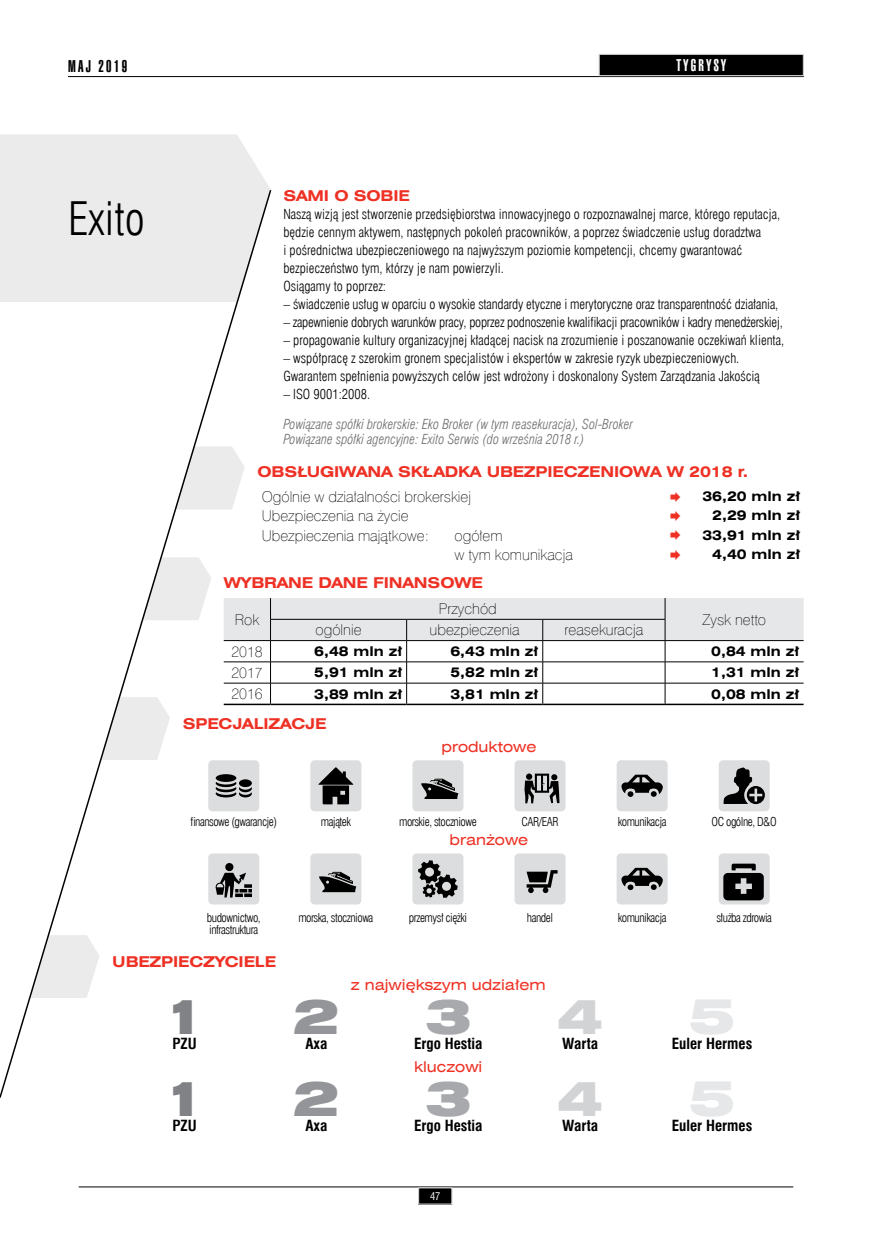
<style>
.page{position:relative;width:872px;height:1255px;background:#fff}
.page>*{position:absolute;margin:0;border:0;box-sizing:border-box;transform-origin:0 0}
.t1{font:48px "Swis 721 Blk Ex EU";color:#808285}
.t2{font:48px "Swis 721 Blk Ex EU";color:#939598}
.t3{font:48px "Swis 721 Blk Ex EU";color:#a7a9ac}
.t4{font:48px "Swis 721 Blk Ex EU";color:#d1d3d4}
.t5{font:48px "Swis 721 Blk Ex EU";color:#e6e7e8}
.t6{font:45px "Swis 721 Lt Cn EU";color:#000}
.t7{font:16.5px "Swis 911 U Cm EU";letter-spacing:.14em;color:#000}
.t8{font:16.5px "Swis 911 U Cm EU";color:#fff}
.t9{font:15px "Swis 721 Th EU";color:#000}
.t10{font:700 15px "Swis 721 Ex EU";letter-spacing:-.01em;color:#ee3124}
.t11{font:700 15px "Swis 721 Cn EU";color:#000}
.t12{font:15px "Swis 721 Ex EU";color:#ee3124}
.t13{font:13.5px/18px "Swis 721 Lt Cn EU";color:#000}
.t14{font:700 13.5px "Swis 721 Ex EU";color:#000}
.t15{font:italic 13.5px/15px "Swis 721 Lt Cn EU";color:#6d6e71}
.t16{font:13.5px "Swis 721 Lt Cn EU";letter-spacing:-.02em;color:#000}
.t17{font:12px/12px "Swis 721 Lt Cn EU";letter-spacing:-.04em;color:#000}
.t18{font:10.5px "Swis 721 Cn EU";color:#fff}
</style>
<div class="page">
<hr style="left:79px;top:1186px;width:714px;height:1px;background:#000">
<div style="left:418px;top:1187px;width:34px;height:16px;background:#000"></div>
<div style="left:418px;top:1187px;width:34px;height:17px;border:1px solid #d1d3d4"></div>
<hr style="left:68px;top:76px;width:736px;height:1px;background:#000">
<div style="left:0;top:134px;width:270px;height:54px;background:#ebebec"></div>
<div style="left:599px;top:54px;width:204px;height:22px;background:#000"></div>
<div style="left:598px;top:54px;width:206px;height:22px;border:1px solid #d1d3d4"></div>
<svg style="left:272px;top:598px;width:531px;height:105px"></svg>
<hr style="left:270px;top:703px;width:136px;height:2px;background:#000">
<hr style="left:406px;top:703px;width:137px;height:2px;background:#000">
<hr style="left:543px;top:703px;width:122px;height:2px;background:#000">
<hr style="left:665px;top:703px;width:138px;height:2px;background:#000">
<hr style="left:665px;top:661px;width:138px;height:1px;background:#000">
<div style="left:310px;top:760px;width:51px;height:51px;background:#dcddde;border-radius:4px"></div>
<svg style="left:318px;top:767px;width:35px;height:37px"></svg>
<div style="left:412px;top:760px;width:51px;height:51px;background:#dcddde;border-radius:4px"></div>
<svg style="left:421px;top:778px;width:37px;height:21px"></svg>
<div style="left:514px;top:760px;width:51px;height:51px;background:#dcddde;border-radius:4px"></div>
<svg style="left:524px;top:773px;width:35px;height:30px"></svg>
<div style="left:616px;top:760px;width:51px;height:51px;background:#dcddde;border-radius:4px"></div>
<svg style="left:621px;top:774px;width:42px;height:23px"></svg>
<div style="left:718px;top:760px;width:51px;height:51px;background:#dcddde;border-radius:4px"></div>
<svg style="left:723px;top:767px;width:42px;height:37px"></svg>
<div style="left:310px;top:853px;width:51px;height:51px;background:#dcddde;border-radius:4px"></div>
<svg style="left:319px;top:871px;width:37px;height:21px"></svg>
<div style="left:412px;top:853px;width:51px;height:51px;background:#dcddde;border-radius:4px"></div>
<svg style="left:418px;top:860px;width:40px;height:37px"></svg>
<div style="left:514px;top:853px;width:51px;height:51px;background:#dcddde;border-radius:4px"></div>
<svg style="left:526px;top:870px;width:31px;height:23px"></svg>
<div style="left:616px;top:853px;width:51px;height:51px;background:#dcddde;border-radius:4px"></div>
<svg style="left:621px;top:867px;width:42px;height:23px"></svg>
<div style="left:718px;top:853px;width:51px;height:51px;background:#dcddde;border-radius:4px"></div>
<svg style="left:723px;top:863px;width:40px;height:37px"></svg>
<svg style="left:0;top:188px;width:272px;height:910px"></svg>
<p class="t7" style="left:68px;top:57px;width:61px">MAJ 2019</p>
<p class="t8" style="left:676px;top:56px;width:38px">TYGRYSY</p>
<h2 class="t6" style="left:68px;top:191px;width:78px">Exito</h2>
<p class="t10" style="left:283px;top:186px;width:25px">SAMI</p>
<p class="t10" style="left:334px;top:186px;width:77px">O SOBIE</p>
<p class="t13" style="left:283px;top:205px;width:498px">Naszą wizją jest stworzenie przedsiębiorstwa innowacyjnego o rozpoznawalnej marce, którego reputacja, będzie cennym aktywem, następnych pokoleń pracowników, a poprzez świadczenie usług doradztwa<br>i pośrednictwa ubezpieczeniowego na najwyższym poziomie kompetencji, chcemy gwarantować bezpieczeństwo tym, którzy je nam powierzyli.<br>Osiągamy to poprzez:</p>
<p class="t13" style="left:283px;top:295px;width:496px">– świadczenie usług w oparciu o wysokie standardy etyczne i merytoryczne oraz transparentność działania,</p>
<p class="t16" style="left:283px;top:314px;width:501px">– zapewnienie dobrych warunków pracy, poprzez podnoszenie kwalifikacji pracowników i kadry menedżerskiej,</p>
<p class="t13" style="left:283px;top:331px;width:502px">– propagowanie kultury organizacyjnej kładącej nacisk na zrozumienie i poszanowanie oczekiwań klienta,</p>
<p class="t13" style="left:283px;top:349px;width:478px">– współpracę z szerokim gronem specjalistów i ekspertów w zakresie ryzyk ubezpieczeniowych.<br>Gwarantem spełnienia powyższych celów jest wdrożony i doskonalony System Zarządzania Jakością</p>
<p class="t13" style="left:283px;top:385px;width:88px">– ISO 9001:2008.</p>
<p class="t15" style="left:283px;top:417px;width:351px">Powiązane spółki brokerskie: Eko Broker (w tym reasekuracja), Sol-Broker<br>Powiązane spółki agencyjne: Exito Serwis (do września 2018 r.)</p>
<p class="t10" style="left:257px;top:462px;width:90px">OBSŁUGIWANA</p>
<p class="t10" style="left:398px;top:462px;width:115px">SKŁADKA UBEZPIECZENIOWA</p>
<p class="t10" style="left:667px;top:462px;width:83px">W 2018 R.</p>
<p class="t9" style="left:262px;top:487px;width:211px">Ogólnie w działalności brokerskiej</p>
<p class="t14" style="left:702px;top:488px;width:99px">36,20 MLN ZŁ</p>
<p class="t9" style="left:262px;top:507px;width:148px">Ubezpieczenia na życie</p>
<p class="t14" style="left:712px;top:507px;width:90px">2,29 MLN ZŁ</p>
<p class="t9" style="left:262px;top:526px;width:169px">Ubezpieczenia majątkowe:</p>
<p class="t9" style="left:454px;top:526px;width:49px">ogółem</p>
<p class="t14" style="left:702px;top:526px;width:99px">33,91 MLN ZŁ</p>
<p class="t9" style="left:454px;top:545px;width:120px">w tym komunikacja</p>
<p class="t14" style="left:712px;top:546px;width:90px">4,40 MLN ZŁ</p>
<p class="t10" style="left:224px;top:573px;width:54px">WYBRAN</p>
<p class="t10" style="left:302px;top:573px;width:30px">E DAN</p>
<p class="t10" style="left:356px;top:573px;width:39px">E FINAN</p>
<p class="t10" style="left:427px;top:573px;width:57px">SOWE</p>
<p class="t9" style="left:235px;top:610px;width:26px">Rok</p>
<p class="t9" style="left:439px;top:599px;width:60px">Przychód</p>
<p class="t9" style="left:702px;top:610px;width:65px">Zysk netto</p>
<p class="t9" style="left:316px;top:621px;width:47px">ogólnie</p>
<p class="t9" style="left:429px;top:621px;width:92px">ubezpieczenia</p>
<p class="t9" style="left:564px;top:621px;width:80px">reasekuracja</p>
<p class="t9" style="left:231px;top:642px;width:33px">2018</p>
<p class="t14" style="left:314px;top:643px;width:90px">6,48 MLN ZŁ</p>
<p class="t14" style="left:450px;top:643px;width:90px">6,43 MLN ZŁ</p>
<p class="t14" style="left:711px;top:643px;width:90px">0,84 MLN ZŁ</p>
<p class="t9" style="left:231px;top:663px;width:33px">2017</p>
<p class="t14" style="left:314px;top:664px;width:90px">5,91 MLN ZŁ</p>
<p class="t14" style="left:450px;top:664px;width:90px">5,82 MLN ZŁ</p>
<p class="t14" style="left:711px;top:664px;width:90px">1,31 MLN ZŁ</p>
<p class="t9" style="left:231px;top:684px;width:33px">2016</p>
<p class="t14" style="left:314px;top:685px;width:90px">3,89 MLN ZŁ</p>
<p class="t14" style="left:450px;top:685px;width:90px">3,81 MLN ZŁ</p>
<p class="t14" style="left:711px;top:685px;width:90px">0,08 MLN ZŁ</p>
<p class="t10" style="left:183px;top:714px;width:92px">SP ECJALIZAC</p>
<p class="t10" style="left:305px;top:714px;width:23px">JE</p>
<p class="t12" style="left:441px;top:737px;width:96px">produktowe</p>
<p class="t17" style="left:190px;top:815px;width:88px">finansowe (gwarancje)</p>
<p class="t17" style="left:321px;top:815px;width:32px">majątek</p>
<p class="t17" style="left:399px;top:815px;width:79px">morskie, stoczniowe</p>
<p class="t17" style="left:521px;top:815px;width:38px">CAR/EAR</p>
<p class="t17" style="left:618px;top:815px;width:50px">komunikacja</p>
<p class="t17" style="left:711px;top:815px;width:67px">OC ogólne, D&amp;O</p>
<p class="t12" style="left:449px;top:830px;width:80px">branżowe</p>
<p class="t17" style="left:207px;top:911px;width:55px">budownictwo, infrastruktura</p>
<p class="t17" style="left:298px;top:911px;width:76px">morska, stoczniowa</p>
<p class="t17" style="left:409px;top:911px;width:60px">przemysł ciężki</p>
<p class="t17" style="left:527px;top:911px;width:28px">handel</p>
<p class="t17" style="left:618px;top:911px;width:50px">komunikacja</p>
<p class="t17" style="left:716px;top:911px;width:57px">służba zdrowia</p>
<p class="t10" style="left:112px;top:952px;width:48px">U BEZPI</p>
<p class="t10" style="left:178px;top:952px;width:23px">ECZYCI</p>
<p class="t10" style="left:244px;top:952px;width:34px">ELE</p>
<h1 class="t1" style="left:162px;top:985px;width:47px">1</h1>
<p class="t11" style="left:172px;top:1034px;width:26px">PZU</p>
<h1 class="t1" style="left:162px;top:1067px;width:47px">1</h1>
<p class="t11" style="left:172px;top:1116px;width:26px">PZU</p>
<p class="t12" style="left:351px;top:975px;width:196px">z największym udziałem</p>
<h1 class="t2" style="left:293px;top:985px;width:47px">2</h1>
<p class="t11" style="left:305px;top:1034px;width:24px">Axa</p>
<p class="t11" style="left:414px;top:1034px;width:70px">Ergo Hestia</p>
<h1 class="t3" style="left:425px;top:985px;width:47px">3</h1>
<h1 class="t4" style="left:557px;top:985px;width:47px">4</h1>
<p class="t11" style="left:562px;top:1034px;width:37px">Warta</p>
<p class="t11" style="left:672px;top:1034px;width:82px">Euler Hermes</p>
<h1 class="t5" style="left:689px;top:985px;width:47px">5</h1>
<p class="t12" style="left:414px;top:1057px;width:70px">kluczowi</p>
<h1 class="t2" style="left:293px;top:1067px;width:47px">2</h1>
<p class="t11" style="left:305px;top:1116px;width:24px">Axa</p>
<p class="t11" style="left:414px;top:1116px;width:70px">Ergo Hestia</p>
<h1 class="t3" style="left:425px;top:1067px;width:47px">3</h1>
<h1 class="t4" style="left:557px;top:1067px;width:47px">4</h1>
<p class="t11" style="left:562px;top:1116px;width:37px">Warta</p>
<p class="t11" style="left:672px;top:1116px;width:82px">Euler Hermes</p>
<h1 class="t5" style="left:689px;top:1067px;width:47px">5</h1>
<p class="t18" style="left:430px;top:1189px;width:12px">47</p>
</div>
